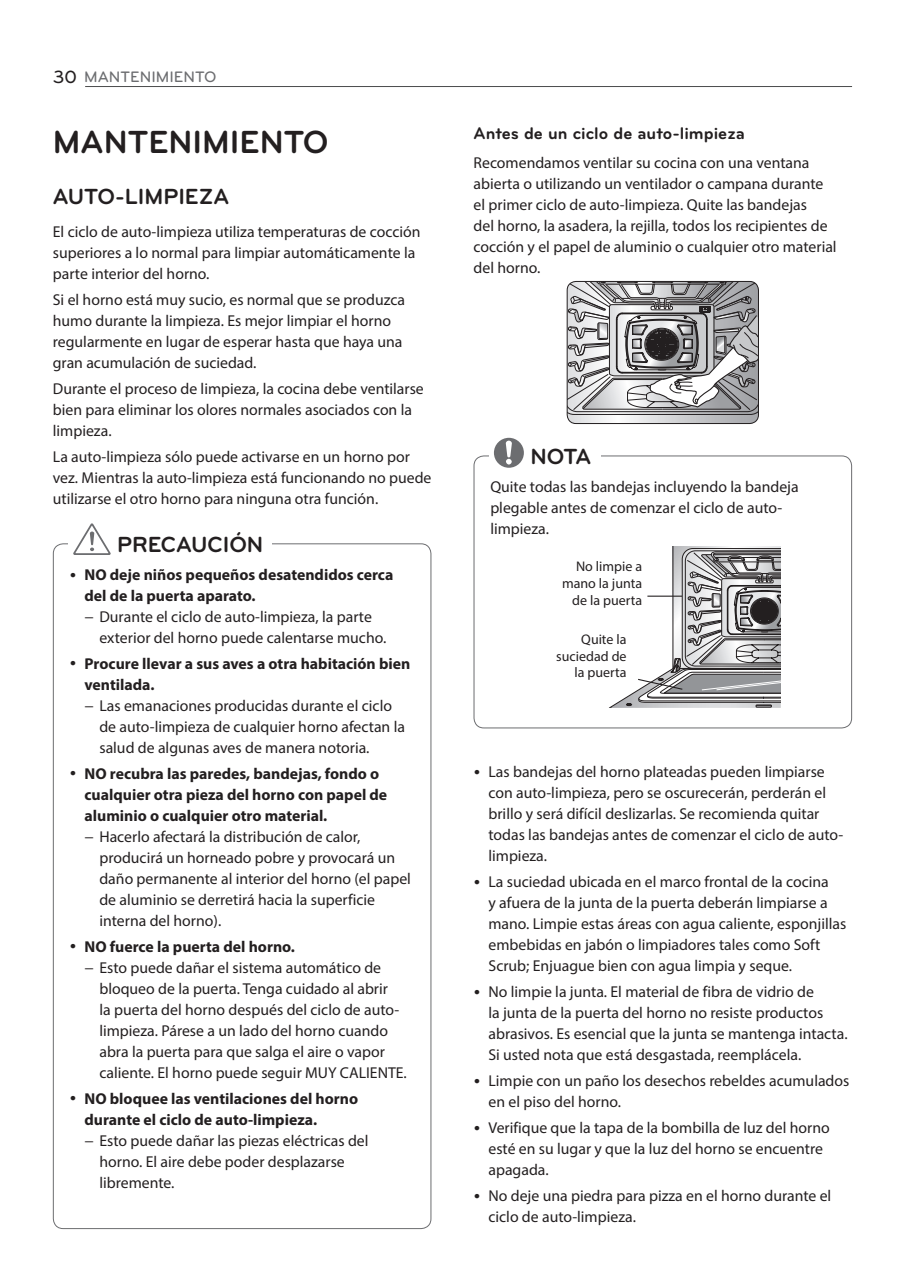
<style>
.page{position:relative;width:904px;height:1275px;background:#fff}
.page>*{position:absolute;margin:0;border:0;box-sizing:border-box;transform-origin:0 0}
.t1{font:700 33.25px "Bryant LG";color:#231f20}
.t2{font:700 22.75px "Bryant LG";color:#231f20}
.t3{font:700 17.5px "Bryant LG";color:#231f20}
.t4{font:15.75px/21px "Myriad Pro";color:#231f20}
.t5{font:700 15.75px/21px "Myriad Pro";color:#231f20}
.t6{font:500 15.75px "Bryant LG";color:#6c6d70}
.t7{font:14px/16.8px "Myriad Pro";color:#231f20;text-align:right}
.s1{font-size:18.38px;color:#231f20}
</style>
<div class="page">
<hr style="left:85px;top:86px;width:767px;height:1px;background:#4b4c4d">
<svg style="left:73px;top:523px;width:38px;height:32px"></svg>
<svg style="left:568px;top:281px;width:190px;height:142px"></svg>
<div style="left:566px;top:281px;width:192px;height:143px;border:1px solid #231f20;border-radius:9px"></div>
<hr style="left:800px;top:591px;width:1px;height:38px;background:#231f20">
<hr style="left:801px;top:591px;width:1px;height:38px;background:#231f20">
<svg style="left:609px;top:547px;width:172px;height:161px"></svg>
<div style="left:473px;top:455px;width:379px;height:273px;border:1px solid #6c6d70;border-radius:10px"></div>
<div style="left:489px;top:439px;width:111px;height:30px;background:#fff"></div>
<svg style="left:494px;top:438px;width:30px;height:30px"></svg>
<p class="t6" style="left:53px;top:67px;width:165px"><span class="s1">30</span> MANTENIMIENTO</p>
<h1 class="t1" style="left:53px;top:121px;width:277px">MANTENIMIENTO</h1>
<h2 class="t2" style="left:53px;top:182px;width:178px">AUTO-LIMPIEZA</h2>
<p class="t4" style="left:53px;top:221px;width:369px">El ciclo de auto-limpieza utiliza temperaturas de cocción superiores a lo normal para limpiar automáticamente la parte interior del horno.</p>
<p class="t4" style="left:53px;top:289px;width:353px">Si el horno está muy sucio, es normal que se produzca humo durante la limpieza. Es mejor limpiar el horno regularmente en lugar de esperar hasta que haya una gran acumulación de suciedad.</p>
<p class="t4" style="left:53px;top:378px;width:372px">Durante el proceso de limpieza, la cocina debe ventilarse bien para eliminar los olores normales asociados con la limpieza.</p>
<p class="t4" style="left:53px;top:446px;width:380px">La auto-limpieza sólo puede activarse en un horno por vez. Mientras la auto-limpieza está funcionando no puede utilizarse el otro horno para ninguna otra función.</p>
<h2 class="t2" style="left:117px;top:530px;width:148px">PRECAUCIÓN</h2>
<p class="t5" style="left:84px;top:563px;width:310px;text-indent:-15px">• NO deje niños pequeños desatendidos cerca del de la puerta aparato.</p>
<p class="t4" style="left:99px;top:606px;width:288px;text-indent:-15px">− Durante el ciclo de auto-limpieza, la parte exterior del horno puede calentarse mucho.</p>
<p class="t5" style="left:84px;top:652px;width:327px;text-indent:-15px">• Procure llevar a sus aves a otra habitación bien ventilada.</p>
<p class="t4" style="left:99px;top:695px;width:307px;text-indent:-15px">− Las emanaciones producidas durante el ciclo de auto-limpieza de cualquier horno afectan la salud de algunas aves de manera notoria.</p>
<p class="t5" style="left:84px;top:762px;width:304px;text-indent:-15px">• NO recubra las paredes, bandejas, fondo o cualquier otra pieza del horno con papel de aluminio o cualquier otro material.</p>
<p class="t4" style="left:99px;top:826px;width:313px;text-indent:-15px">− Hacerlo afectará la distribución de calor, producirá un horneado pobre y provocará un daño permanente al interior del horno (el papel de aluminio se derretirá hacia la superficie interna del horno).</p>
<p class="t5" style="left:70px;top:935px;width:227px">• NO fuerce la puerta del horno.</p>
<p class="t4" style="left:84px;top:957px;width:298px">− Esto puede dañar el sistema automático de</p>
<p class="t4" style="left:99px;top:978px;width:290px">bloqueo de la puerta. Tenga cuidado al abrir</p>
<p class="t4" style="left:99px;top:999px;width:301px">la puerta del horno después del ciclo de auto-</p>
<p class="t4" style="left:99px;top:1020px;width:290px">limpieza. Párese a un lado del horno cuando</p>
<p class="t4" style="left:99px;top:1041px;width:287px">abra la puerta para que salga el aire o vapor</p>
<p class="t4" style="left:99px;top:1062px;width:309px">caliente. El horno puede seguir MUY CALIENTE.</p>
<p class="t5" style="left:84px;top:1087px;width:275px;text-indent:-15px">• NO bloquee las ventilaciones del horno durante el ciclo de auto-limpieza.</p>
<p class="t4" style="left:99px;top:1129px;width:270px;text-indent:-15px">− Esto puede dañar las piezas eléctricas del horno. El aire debe poder desplazarse libremente.</p>
<p class="t3" style="left:473px;top:123px;width:273px">Antes de un ciclo de auto-limpieza</p>
<p class="t4" style="left:473px;top:152px;width:364px">Recomendamos ventilar su cocina con una ventana abierta o utilizando un ventilador o campana durante el primer ciclo de auto-limpieza. Quite las bandejas<br>del horno, la asadera, la rejilla, todos los recipientes de cocción y el papel de aluminio o cualquier otro material del horno.</p>
<h2 class="t2" style="left:530px;top:442px;width:62px">NOTA</h2>
<p class="t4" style="left:490px;top:476px;width:310px">Quite todas las bandejas incluyendo la bandeja plegable antes de comenzar el ciclo de auto&shy;limpieza.</p>
<p class="t7" style="left:562px;top:558px;width:82px">No limpie a mano la junta de la puerta</p>
<p class="t7" style="left:556px;top:630px;width:72px">Quite la suciedad de la puerta</p>
<p class="t4" style="left:488px;top:761px;width:356px;text-indent:-15px">• Las bandejas del horno plateadas pueden limpiarse con auto-limpieza, pero se oscurecerán, perderán el brillo y será difícil deslizarlas. Se recomienda quitar todas las bandejas antes de comenzar el ciclo de auto&shy;limpieza.</p>
<p class="t4" style="left:488px;top:871px;width:359px;text-indent:-15px">• La suciedad ubicada en el marco frontal de la cocina<br>y afuera de la junta de la puerta deberán limpiarse a mano. Limpie estas áreas con agua caliente, esponjillas embebidas en jabón o limpiadores tales como Soft Scrub; Enjuague bien con agua limpia y seque.</p>
<p class="t4" style="left:488px;top:981px;width:360px;text-indent:-15px">• No limpie la junta. El material de fibra de vidrio de<br>la junta de la puerta del horno no resiste productos abrasivos. Es esencial que la junta se mantenga intacta.<br>Si usted nota que está desgastada, reemplácela.</p>
<p class="t4" style="left:488px;top:1070px;width:362px;text-indent:-15px">• Limpie con un paño los desechos rebeldes acumulados en el piso del horno.</p>
<p class="t4" style="left:488px;top:1117px;width:343px;text-indent:-15px">• Verifique que la tapa de la bombilla de luz del horno esté en su lugar y que la luz del horno se encuentre apagada.</p>
<p class="t4" style="left:488px;top:1185px;width:344px;text-indent:-15px">• No deje una piedra para pizza en el horno durante el ciclo de auto-limpieza.</p>
</div>
